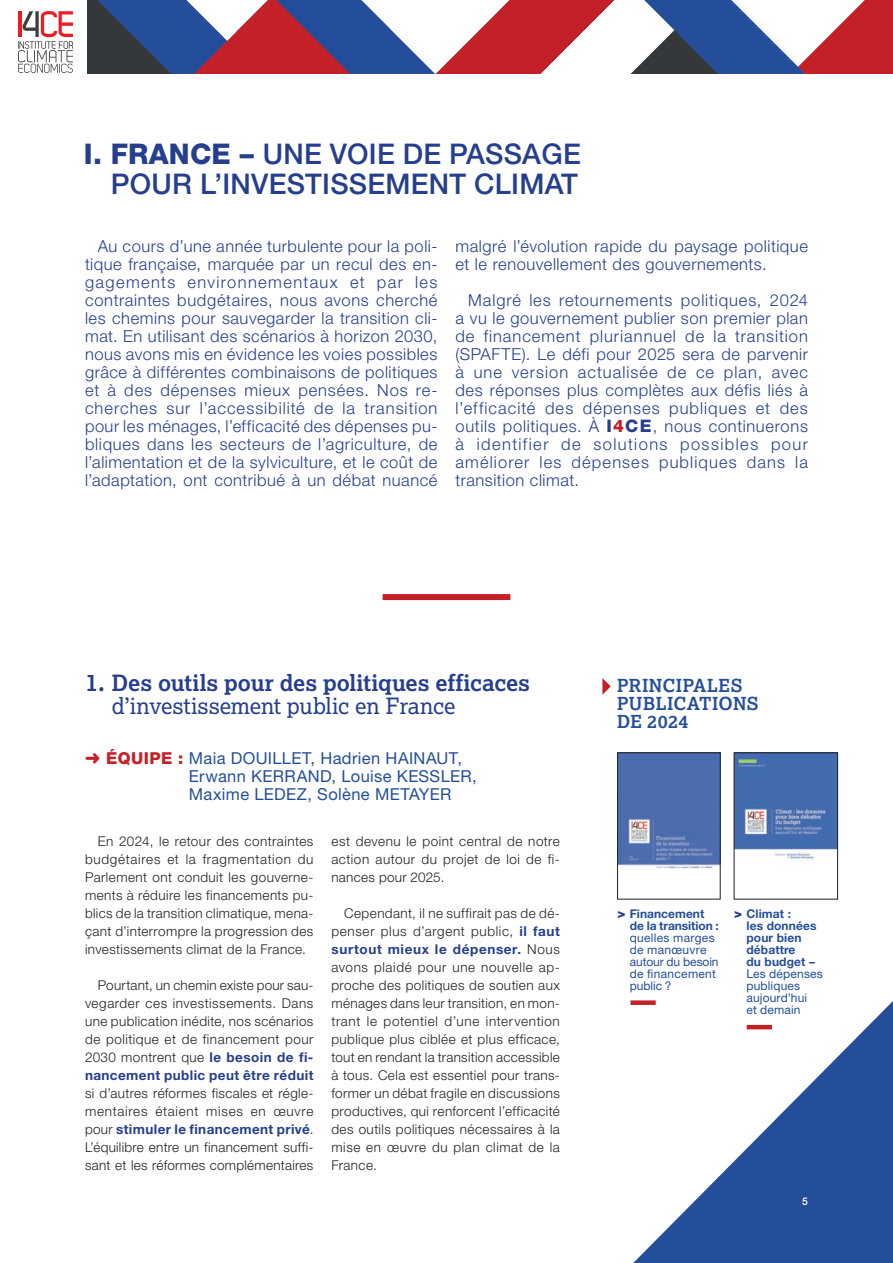
<style>
.page{position:relative;width:893px;height:1263px;background:#fff}
.page>*{position:absolute;margin:0;border:0;box-sizing:border-box;transform-origin:0 0}
.t1{font:500 28.5px/30px "Helvetica Neue LT Std";letter-spacing:.01em;color:#253f8e;text-align:right}
.t2{font:700 22.5px/22.5px "Lexia Da Ma";letter-spacing:-.005em;color:#253f8e}
.t3{font:700 18px/18px "Lexia Da Ma";letter-spacing:.02em;color:#244e9a}
.t4{font:300 16.5px/18px "Helvetica Neue LT Std";letter-spacing:.035em;color:#253f8e;text-align:justify}
.t5{font:16.5px/18px "Helvetica Neue LT Std";letter-spacing:.02em;color:#244e9a}
.t6{font:300 13.5px/18px "Helvetica Neue LT Std";letter-spacing:.03em;color:#231f20;text-align:justify}
.t7{font:12px/12px "Helvetica Neue LT Std";letter-spacing:.015em;color:#244e9a}
.t8{font:700 12px/12px "Helvetica Neue LT Std";letter-spacing:.01em;color:#244e9a}
.t9{font:500 10.5px "Helvetica Neue LT Std";color:#fff}
.s1{font-weight:800}
.s2{font-weight:800;font-size:17.25px}
.s3{font-weight:800;font-size:17.25px;color:#c42028}
.s4{font-size:24px}
.s5{font-weight:400}
.s6{color:#c42028}
.s7{font-weight:800;color:#c42028}
.s8{font-weight:700;color:#253f8e}
.s9{font-weight:800;font-size:13.5px;color:#253f8e}
</style>
<div class="page">
<svg style="left:18px;top:0;width:875px;height:74px"></svg>
<img style="left:619px;top:755px;width:99px;height:114px">
<img style="left:736px;top:755px;width:100px;height:106px">
<div style="left:734px;top:753px;width:104px;height:146px;border:1px solid #231f20"></div>
<svg style="left:602px;top:678px;width:9px;height:17px"></svg>
<div style="left:630px;top:1000px;width:26px;height:5px;background:#c42028"></div>
<div style="left:383px;top:594px;width:127px;height:6px;background:#c42028"></div>
<svg style="left:633px;top:1001px;width:260px;height:262px"></svg>
<h1 class="t1" style="left:84px;top:139px;width:498px"><span class="s1">I. FRANCE –</span> UNE VOIE DE PASSAGE<br>POUR L’INVESTISSEMENT CLIMAT</h1>
<p class="t4" style="left:85px;top:237px;width:354px;text-indent:13px">Au cours d’une année turbulente pour la poli&shy;tique française, marquée par un recul des en&shy;gagements environnementaux et par les contraintes budgétaires, nous avons cherché les chemins pour sauvegarder la transition cli&shy;mat. En utilisant des scénarios à horizon 2030, nous avons mis en évidence les voies possibles grâce à différentes combinaisons de politiques et à des dépenses mieux pensées. Nos re&shy;cherches sur l’accessibilité de la transition pour les ménages, l’efficacité des dépenses pu&shy;bliques dans les secteurs de l’agriculture, de l’alimentation et de la sylviculture, et le coût de l’adaptation, ont contribué à un débat nuancé</p>
<p class="t4" style="left:455px;top:237px;width:354px">malgré l’évolution rapide du paysage politique et le renouvellement des gouvernements.</p>
<p class="t4" style="left:455px;top:291px;width:354px;text-indent:13px">Malgré les retournements politiques, 2024 a vu le gouvernement publier son premier plan de financement pluriannuel de la transition (SPAFTE). Le défi pour 2025 sera de parvenir à une version actualisée de ce plan, avec des réponses plus complètes aux défis liés à l’efficacité des dépenses publiques et des outils politiques. À <span class="s2">I</span><span class="s3">4</span><span class="s2">CE</span>, nous continuerons à identifier de solutions possibles pour améliorer les dépenses publiques dans la transition climat.</p>
<h2 class="t2" style="left:112px;top:672px;width:420px;text-indent:-27px"><span class="s4">1.</span> Des outils pour des politiques efficaces <span class="s5">d’investissement public en France</span></h2>
<h3 class="t3" style="left:617px;top:677px;width:143px">PRINCIPALES<br>PUBLICATIONS<br>DE 2024</h3>
<p class="t5" style="left:189px;top:749px;width:290px;text-indent:-104px"><span class="s6">➜</span> <span class="s7">ÉQUIPE :</span> Maia DOUILLET, Hadrien HAINAUT,<br>Erwann KERRAND, Louise KESSLER,<br>Maxime LEDEZ, Solène METAYER</p>
<p class="t6" style="left:85px;top:832px;width:230px;text-indent:13px">En 2024, le retour des contraintes budgétaires et la fragmentation du Parlement ont conduit les gouverne&shy;ments à réduire les financements pu&shy;blics de la transition climatique, mena&shy;çant d’interrompre la progression des investissements climat de la France.</p>
<p class="t6" style="left:85px;top:976px;width:230px;text-indent:13px">Pourtant, un chemin existe pour sau&shy;vegarder ces investissements. Dans une publication inédite, nos scénarios de politique et de financement pour 2030 montrent que <span class="s8">le besoin de fi&shy;nancement public peut être réduit</span></p>
<p class="t6" style="left:85px;top:1084px;width:230px">si d’autres réformes fiscales et régle&shy;mentaires étaient mises en œuvre pour <span class="s8">stimuler le financement privé</span>.<br>L’équilibre entre un financement suffi&shy;sant et les réformes complémentaires</p>
<p class="t6" style="left:331px;top:832px;width:230px">est devenu le point central de notre action autour du projet de loi de fi&shy;nances pour 2025.</p>
<p class="t6" style="left:331px;top:904px;width:230px;text-indent:13px">Cependant, il ne suffirait pas de dé&shy;penser plus d’argent public, <span class="s8">il faut surtout mieux le dépenser.</span> Nous avons plaidé pour une nouvelle ap&shy;proche des politiques de soutien aux ménages dans leur transition, en mon&shy;trant le potentiel d’une intervention publique plus ciblée et plus efficace, tout en rendant la transition accessible à tous. Cela est essentiel pour trans&shy;former un débat fragile en discussions productives, qui renforcent l’efficacité des outils politiques nécessaires à la mise en œuvre du plan climat de la France.</p>
<p class="t8" style="left:630px;top:907px;width:90px;text-indent:-12px"><span class="s9">&gt;</span> Financement de la transition :</p>
<p class="t7" style="left:630px;top:931px;width:90px">quelles marges de manœuvre autour du besoin de financement public ?</p>
<p class="t8" style="left:746px;top:907px;width:72px;text-indent:-12px"><span class="s9">&gt;</span> Climat :<br>les données pour bien débattre<br>du budget –</p>
<p class="t7" style="left:746px;top:967px;width:78px">Les dépenses publiques aujourd’hui<br>et demain</p>
<p class="t9" style="left:802px;top:1194px;width:7px">5</p>
</div>
